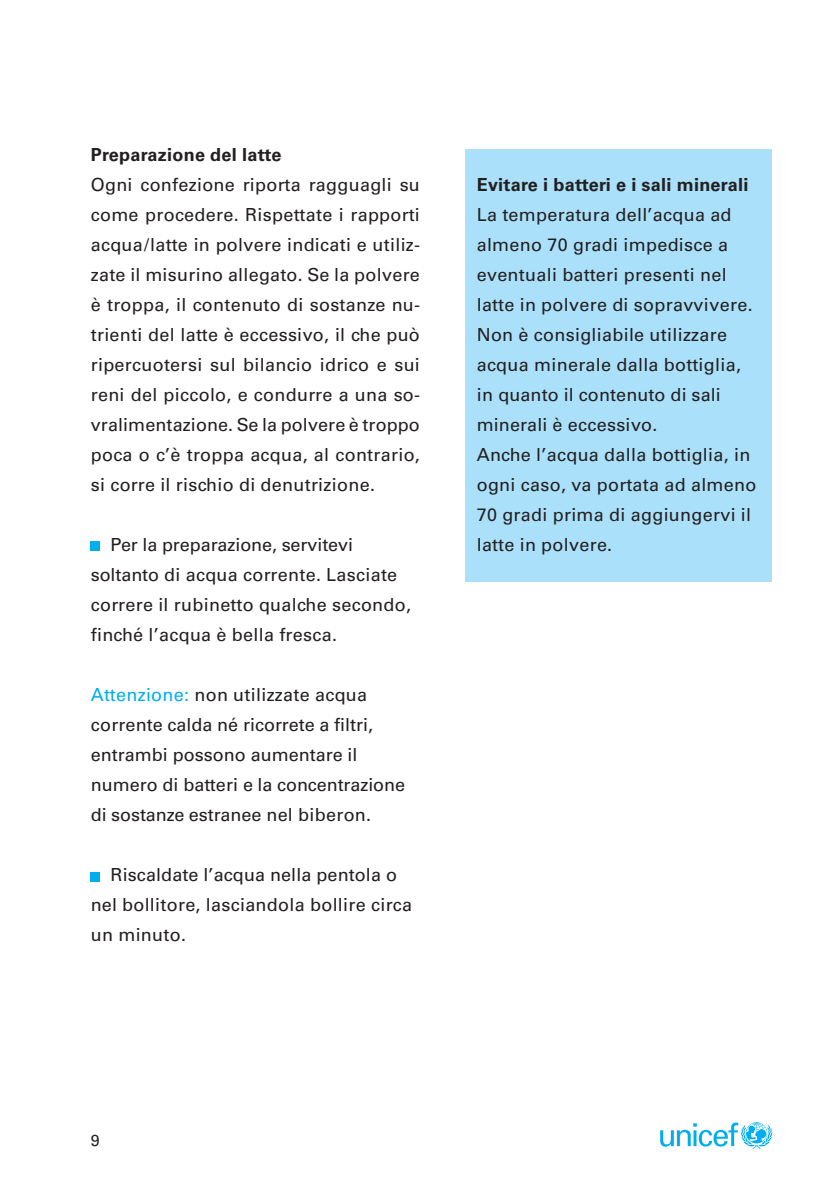
<style>
.page{position:relative;width:840px;height:1191px;background:#fff}
.page>*{position:absolute;margin:0;border:0;box-sizing:border-box;transform-origin:0 0}
.t1{font:18px/30px "Univers LT Std";letter-spacing:.015em;color:#231f20}
.t2{font:700 18px "Univers LT Std";letter-spacing:.015em;color:#231f20}
.t3{font:16px "Univers LT Std";color:#231f20}
.s1{color:#00aeef}
</style>
<div class="page">
<svg style="left:660px;top:1122px;width:111px;height:27px"></svg>
<div style="left:91px;top:542px;width:9px;height:9px;background:#00aeef"></div>
<div style="left:91px;top:872px;width:9px;height:9px;background:#00aeef"></div>
<div style="left:465px;top:149px;width:306px;height:433px;background:#aae0f9"></div>
<p class="t2" style="left:91px;top:148px;width:192px">Preparazione del latte</p>
<p class="t1" style="left:91px;top:171px;width:331px;text-align:justify">Ogni confezione riporta ragguagli su come procedere. Rispettate i rapporti acqua/latte in polvere indicati e utiliz&shy;zate il misurino allegato. Se la polvere è troppa, il contenuto di sostanze nu&shy;trienti del latte è eccessivo, il che può ripercuotersi sul bilancio idrico e sui reni del piccolo, e condurre a una so&shy;vralimentazione. Se la polvere è troppo poca o c’è troppa acqua, al contrario, si corre il rischio di denutrizione.</p>
<p class="t1" style="left:91px;top:531px;width:321px;text-indent:20px">Per la preparazione, servitevi soltanto di acqua corrente. Lasciate correre il rubinetto qualche secondo, finché l’acqua è bella fresca.</p>
<p class="t1" style="left:91px;top:681px;width:316px"><span class="s1">Attenzione:</span> non utilizzate acqua corrente calda né ricorrete a filtri, entrambi possono aumentare il numero di batteri e la concentrazione di sostanze estranee nel biberon.</p>
<p class="t1" style="left:91px;top:861px;width:323px;text-indent:20px">Riscaldate l’acqua nella pentola o nel bollitore, lasciandola bollire circa un minuto.</p>
<p class="t2" style="left:476px;top:178px;width:273px">Evitare i batteri e i sali minerali</p>
<p class="t1" style="left:476px;top:201px;width:281px">La temperatura dell’acqua ad almeno 70 gradi impedisce a eventuali batteri presenti nel latte in polvere di sopravvivere.<br>Non è consigliabile utilizzare acqua minerale dalla bottiglia, in quanto il contenuto di sali minerali è eccessivo.<br>Anche l’acqua dalla bottiglia, in ogni caso, va portata ad almeno<br>70 gradi prima di aggiungervi il latte in polvere.</p>
<p class="t3" style="left:91px;top:1134px;width:10px">9</p>
</div>
